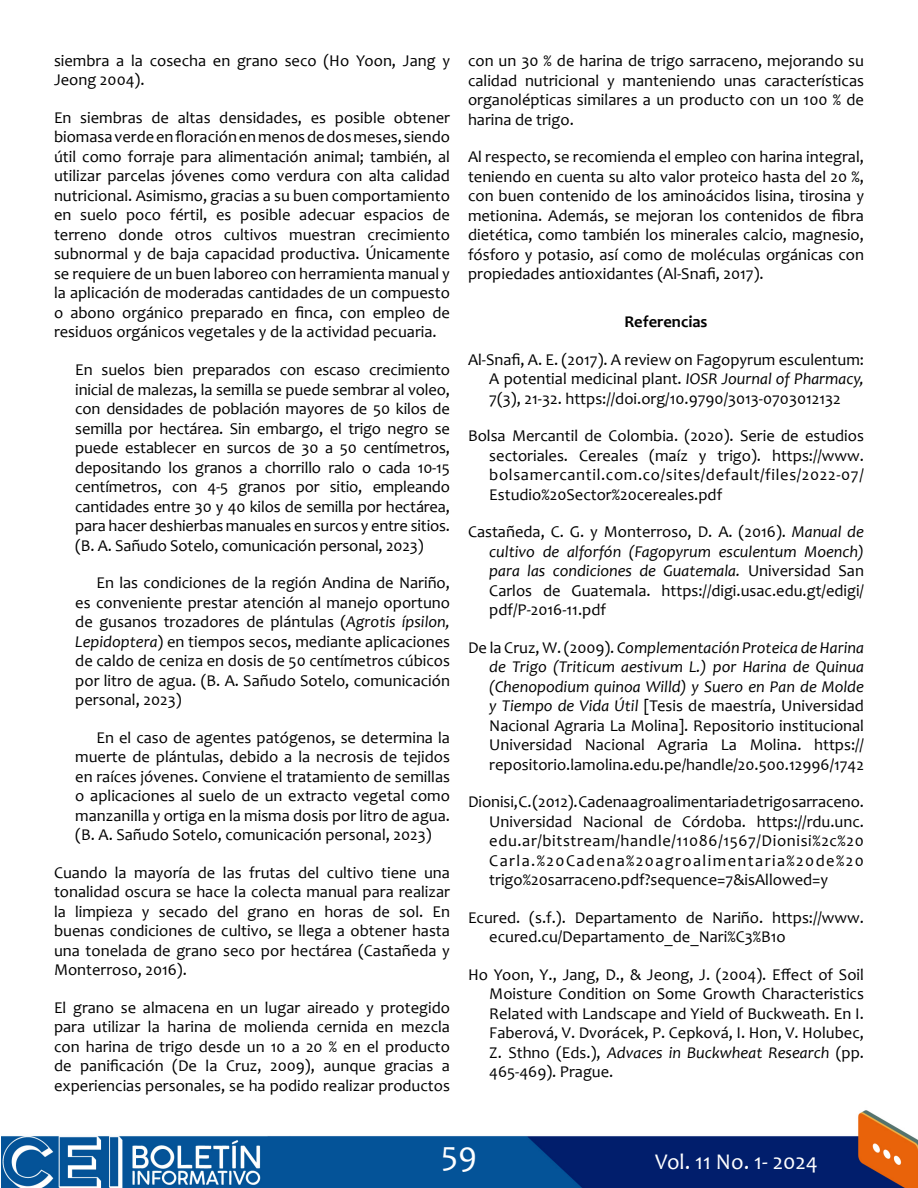
<style>
.page{position:relative;width:918px;height:1188px;background:#fff}
.page>*{position:absolute;margin:0;border:0;box-sizing:border-box;transform-origin:0 0}
.t1{font:34.5px "Candara";color:#fff}
.t2{font:22.5px "Candara";color:#fff}
.t3{font:16.5px/19.5px "Candara";color:#000;text-align:justify}
.t4{font:700 16.5px "Candara";color:#000}
.s1{font-style:italic}
</style>
<div class="page">
<img style="left:1px;top:1110px;width:917px;height:78px">
<p class="t3" style="left:54px;top:51px;width:398px">siembra a la cosecha en grano seco (Ho Yoon, Jang y<br>Jeong 2004).</p>
<p class="t3" style="left:54px;top:108px;width:398px">En siembras de altas densidades, es posible obtener biomasa verde en floración en menos de dos meses, siendo útil como forraje para alimentación animal; también, al utilizar parcelas jóvenes como verdura con alta calidad nutricional. Asimismo, gracias a su buen comportamiento en suelo poco fértil, es posible adecuar espacios de terreno donde otros cultivos muestran crecimiento subnormal y de baja capacidad productiva. Únicamente se requiere de un buen laboreo con herramienta manual y la aplicación de moderadas cantidades de un compuesto o abono orgánico preparado en finca, con empleo de residuos orgánicos vegetales y de la actividad pecuaria.</p>
<p class="t3" style="left:75px;top:360px;width:376px">En suelos bien preparados con escaso crecimiento inicial de malezas, la semilla se puede sembrar al voleo, con densidades de población mayores de 50 kilos de semilla por hectárea. Sin embargo, el trigo negro se puede establecer en surcos de 30 a 50 centímetros, depositando los granos a chorrillo ralo o cada 10-15 centímetros, con 4-5 granos por sitio, empleando cantidades entre 30 y 40 kilos de semilla por hectárea, para hacer deshierbas manuales en surcos y entre sitios. (B. A. Sañudo Sotelo, comunicación personal, 2023)</p>
<p class="t3" style="left:75px;top:573px;width:376px;text-indent:21px">En las condiciones de la región Andina de Nariño, es conveniente prestar atención al manejo oportuno de gusanos trozadores de plántulas (<span class="s1">Agrotis ípsilon, Lepidoptera</span>) en tiempos secos, mediante aplicaciones de caldo de ceniza en dosis de 50 centímetros cúbicos por litro de agua. (B. A. Sañudo Sotelo, comunicación personal, 2023)</p>
<p class="t3" style="left:75px;top:727px;width:376px;text-indent:21px">En el caso de agentes patógenos, se determina la muerte de plántulas, debido a la necrosis de tejidos en raíces jóvenes. Conviene el tratamiento de semillas o aplicaciones al suelo de un extracto vegetal como manzanilla y ortiga en la misma dosis por litro de agua. (B. A. Sañudo Sotelo, comunicación personal, 2023)</p>
<p class="t3" style="left:54px;top:862px;width:398px">Cuando la mayoría de las frutas del cultivo tiene una tonalidad oscura se hace la colecta manual para realizar la limpieza y secado del grano en horas de sol. En buenas condiciones de cultivo, se llega a obtener hasta una tonelada de grano seco por hectárea (Castañeda y Monterroso, 2016).</p>
<p class="t3" style="left:54px;top:997px;width:398px">El grano se almacena en un lugar aireado y protegido para utilizar la harina de molienda cernida en mezcla con harina de trigo desde un 10 a 20 % en el producto de panificación (De la Cruz, 2009), aunque gracias a experiencias personales, se ha podido realizar productos</p>
<p class="t3" style="left:468px;top:51px;width:398px">con un 30 % de harina de trigo sarraceno, mejorando su calidad nutricional y manteniendo unas características organolépticas similares a un producto con un 100 % de harina de trigo.</p>
<p class="t3" style="left:468px;top:147px;width:398px">Al respecto, se recomienda el empleo con harina integral, teniendo en cuenta su alto valor proteico hasta del 20 %, con buen contenido de los aminoácidos lisina, tirosina y metionina. Además, se mejoran los contenidos de fibra dietética, como también los minerales calcio, magnesio, fósforo y potasio, así como de moléculas orgánicas con propiedades antioxidantes (Al-Snafi, 2017).</p>
<p class="t4" style="left:624px;top:311px;width:85px">Referencias</p>
<p class="t3" style="left:489px;top:349px;width:376px;text-indent:-21px">Al-Snafi, A. E. (2017). A review on Fagopyrum esculentum:<br>A potential medicinal plant. <span class="s1">IOSR Journal of Pharmacy, </span>7(3), 21-32. https://doi.org/10.9790/3013-0703012132</p>
<p class="t3" style="left:489px;top:426px;width:376px;text-indent:-21px">Bolsa Mercantil de Colombia. (2020). Serie de estudios sectoriales. Cereales (maíz y trigo). https://www. bolsamercantil.com.co/sites/default/files/2022-07/ Estudio%20Sector%20cereales.pdf</p>
<p class="t3" style="left:489px;top:522px;width:376px;text-indent:-21px">Castañeda, C. G. y Monterroso, D. A. (2016). <span class="s1">Manual de cultivo de alforfón (Fagopyrum esculentum Moench) para las condiciones de Guatemala.</span> Universidad San Carlos de Guatemala. https://digi.usac.edu.gt/edigi/ pdf/P-2016-11.pdf</p>
<p class="t3" style="left:489px;top:637px;width:376px;text-indent:-21px">De la Cruz, W. (2009). <span class="s1">Complementación Proteica de Harina de Trigo (Triticum aestivum L.) por Harina de Quinua (Chenopodium quinoa Willd) y Suero en Pan de Molde y Tiempo de Vida Útil</span> [Tesis de maestría, Universidad Nacional Agraria La Molina]. Repositorio institucional Universidad Nacional Agraria La Molina. https:// repositorio.lamolina.edu.pe/handle/20.500.12996/1742</p>
<p class="t3" style="left:489px;top:792px;width:376px;text-indent:-21px">Dionisi, C. (2012). Cadena agroalimentaria de trigo sarraceno.<br>Universidad Nacional de Córdoba. https://rdu.unc. edu.ar/bitstream/handle/11086/1567/Dionisi%2c%20<br>Carla.%20Cadena%20agroalimentaria%20de%20 trigo%20sarraceno.pdf?sequence=7&amp;isAllowed=y</p>
<p class="t3" style="left:489px;top:907px;width:376px;text-indent:-21px">Ecured. (s.f.). Departamento de Nariño. https://www. ecured.cu/Departamento_de_Nari%C3%B1o</p>
<p class="t3" style="left:489px;top:964px;width:376px;text-indent:-21px">Ho Yoon, Y., Jang, D., &amp; Jeong, J. (2004). Effect of Soil Moisture Condition on Some Growth Characteristics Related with Landscape and Yield of Buckweath. En I.<br>Faberová, V. Dvorácek, P. Cepková, I. Hon, V. Holubec, Z. Sthno (Eds.), <span class="s1">Advaces in Buckwheat Research</span> (pp.<br>465-469). Prague.</p>
<h1 class="t1" style="left:441px;top:1132px;width:37px">59</h1>
<h2 class="t2" style="left:655px;top:1147px;width:164px">Vol. 11 No. 1- 2024</h2>
</div>
